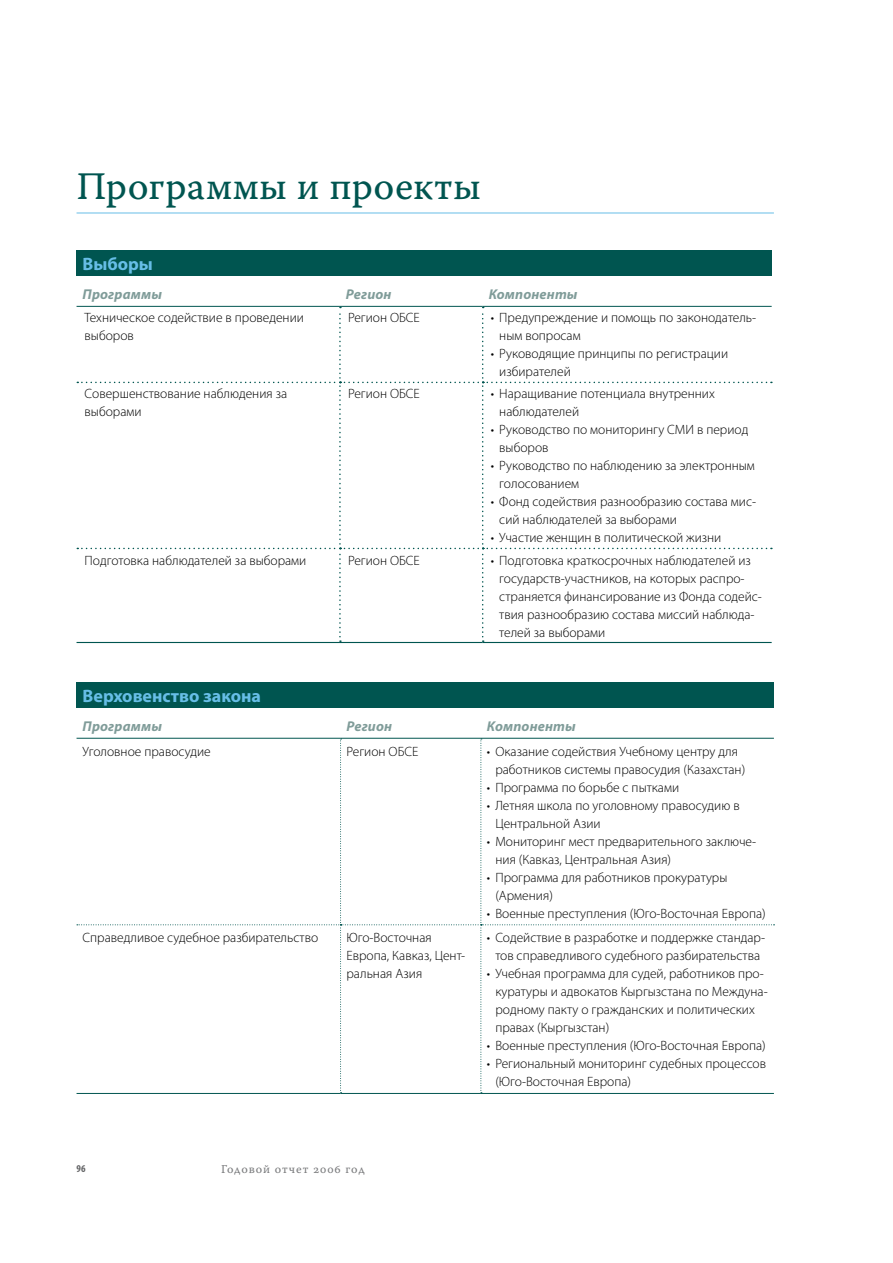
<style>
.page{position:relative;width:893px;height:1263px;background:#fff}
.page>*{position:absolute;margin:0;border:0;box-sizing:border-box;transform-origin:0 0}
.t1{font:39px "Warnock Pro Capt";color:#005550}
.t2{font:700 18px "Myriad Pro";color:#67bee7}
.t3{font:italic 700 14.25px "Myriad Pro";letter-spacing:.01em;color:#809c99}
.t4{font:300 13.5px/18px "Myriad Pro";color:#000}
.t5{font:12px "Warnock Pro Capt";letter-spacing:.07em;color:#7b7c7e}
.t6{font:700 condensed 10.5px "Myriad Pro";color:#646567}
</style>
<div class="page">
<div style="left:77px;top:250px;width:695px;height:26px;background:#005550"></div>
<svg style="left:77px;top:307px;width:695px;height:335px"></svg>
<hr style="left:77px;top:642px;width:263px;height:1px;background:#005550">
<hr style="left:340px;top:642px;width:143px;height:1px;background:#005550">
<hr style="left:483px;top:642px;width:289px;height:1px;background:#005550">
<hr style="left:77px;top:306px;width:263px;height:1px;background:#005550">
<hr style="left:340px;top:306px;width:143px;height:1px;background:#005550">
<hr style="left:483px;top:306px;width:289px;height:1px;background:#005550">
<div style="left:77px;top:682px;width:697px;height:25px;background:#005550"></div>
<hr style="left:77px;top:738px;width:264px;height:1px;background:#005550">
<hr style="left:341px;top:738px;width:140px;height:1px;background:#005550">
<hr style="left:481px;top:738px;width:293px;height:1px;background:#005550">
<svg style="left:77px;top:739px;width:697px;height:354px"></svg>
<hr style="left:77px;top:1093px;width:264px;height:1px;background:#005550">
<hr style="left:341px;top:1093px;width:140px;height:1px;background:#005550">
<hr style="left:481px;top:1093px;width:293px;height:1px;background:#005550">
<hr style="left:77px;top:213px;width:697px;height:1px;background:#67bee7">
<h1 class="t1" style="left:77px;top:162px;width:406px">Программы и проекты</h1>
<h2 class="t2" style="left:83px;top:252px;width:72px">Выборы</h2>
<p class="t3" style="left:83px;top:285px;width:81px">Программы</p>
<p class="t3" style="left:346px;top:285px;width:47px">Регион</p>
<p class="t3" style="left:489px;top:285px;width:90px">Компоненты</p>
<p class="t4" style="left:85px;top:309px;width:221px">Техническое содействие в проведении выборов</p>
<p class="t4" style="left:348px;top:309px;width:73px">Регион ОБСЕ</p>
<p class="t4" style="left:499px;top:309px;width:258px;text-indent:-9px">• Предупреждение и помощь по законодатель&shy;ным вопросам</p>
<p class="t4" style="left:499px;top:345px;width:230px;text-indent:-9px">• Руководящие принципы по регистрации избирателей</p>
<p class="t4" style="left:85px;top:385px;width:204px">Совершенствование наблюдения за выборами</p>
<p class="t4" style="left:348px;top:385px;width:73px">Регион ОБСЕ</p>
<p class="t4" style="left:499px;top:385px;width:217px;text-indent:-9px">• Наращивание потенциала внутренних наблюдателей</p>
<p class="t4" style="left:499px;top:421px;width:251px;text-indent:-9px">• Руководство по мониторингу СМИ в период выборов</p>
<p class="t4" style="left:499px;top:457px;width:257px;text-indent:-9px">• Руководство по наблюдению за электронным голосованием</p>
<p class="t4" style="left:499px;top:493px;width:258px;text-indent:-9px">• Фонд содействия разнообразию состава мис&shy;сий наблюдателей за выборами</p>
<p class="t4" style="left:491px;top:529px;width:232px">• Участие женщин в политической жизни</p>
<p class="t4" style="left:85px;top:551px;width:223px">Подготовка наблюдателей за выборами</p>
<p class="t4" style="left:348px;top:551px;width:73px">Регион ОБСЕ</p>
<p class="t4" style="left:499px;top:551px;width:264px;text-indent:-9px">• Подготовка краткосрочных наблюдателей из государств-участников, на которых распро&shy;страняется финансирование из Фонда содейс&shy;твия разнообразию состава миссий наблюда&shy;телей за выборами</p>
<h2 class="t2" style="left:83px;top:684px;width:180px">Верховенство закона</h2>
<p class="t3" style="left:83px;top:717px;width:81px">Программы</p>
<p class="t3" style="left:347px;top:717px;width:47px">Регион</p>
<p class="t3" style="left:487px;top:717px;width:90px">Компоненты</p>
<p class="t4" style="left:82px;top:742px;width:130px">Уголовное правосудие</p>
<p class="t4" style="left:347px;top:742px;width:73px">Регион ОБСЕ</p>
<p class="t4" style="left:495px;top:742px;width:251px;text-indent:-9px">• Оказание содействия Учебному центру для работников системы правосудия (Казахстан)</p>
<p class="t4" style="left:487px;top:778px;width:194px">• Программа по борьбе с пытками</p>
<p class="t4" style="left:495px;top:796px;width:246px;text-indent:-9px">• Летняя школа по уголовному правосудию в<br>Центральной Азии</p>
<p class="t4" style="left:495px;top:832px;width:262px;text-indent:-9px">• Мониторинг мест предварительного заключе&shy;ния (Кавказ, Центральная Азия)</p>
<p class="t4" style="left:495px;top:868px;width:234px;text-indent:-9px">• Программа для работников прокуратуры (Армения)</p>
<p class="t4" style="left:487px;top:904px;width:280px">• Военные преступления (Юго-Восточная Европа)</p>
<p class="t4" style="left:82px;top:928px;width:237px">Справедливое судебное разбирательство</p>
<p class="t4" style="left:347px;top:928px;width:120px">Юго-Восточная<br>Европа, Кавказ, Цент&shy;ральная Азия</p>
<p class="t4" style="left:487px;top:928px;width:280px;text-align:center">• Содействие в разработке и поддержке стандар&shy;тов справедливого судебного разбирательства</p>
<p class="t4" style="left:495px;top:964px;width:274px;text-indent:-9px">• Учебная программа для судей, работников про&shy;куратуры и адвокатов Кыргызстана по Междуна&shy;родному пакту о гражданских и политических правах (Кыргызстан)</p>
<p class="t4" style="left:487px;top:1036px;width:280px">• Военные преступления (Юго-Восточная Европа)</p>
<p class="t4" style="left:495px;top:1054px;width:272px;text-indent:-9px">• Региональный мониторинг судебных процессов (Юго-Восточная Европа)</p>
<p class="t6" style="left:77px;top:1161px;width:6px">96</p>
<p class="t5" style="left:221px;top:1161px;width:145px">Годовой отчет 2006 год</p>
</div>
